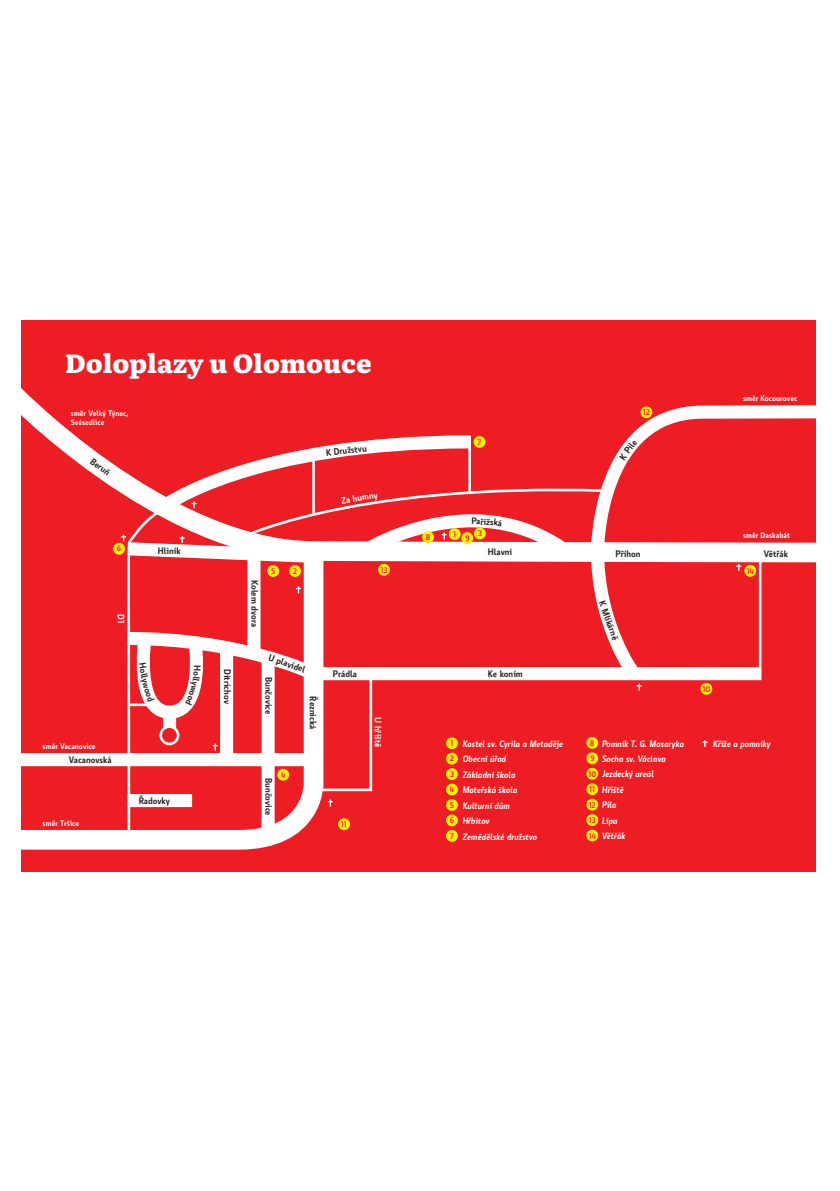
<style>
.page{position:relative;width:840px;height:1191px;background:#fff}
.page>*{position:absolute;margin:0;border:0;box-sizing:border-box;transform-origin:0 0}
.t1{font:800 26.2px "Literata";letter-spacing:-.005em;color:#fff}
.t2{font:italic 600 9.2px/15.4px "Botanika";color:#fff}
.t3{font:600 9.2px "Botanika";color:#231f20}
.t4{font:600 9.2px "Botanika";color:#fff}
.t5{font:600 7.8px/9.2px "Botanika";color:#fff}
.t6{font:600 7.8px/15.4px "Botanika";color:#ee1d23;text-align:justify}
</style>
<div class="page">
<div style="left:21px;top:320px;width:794px;height:551px;background:#ee1d23"></div>
<svg style="left:21px;top:388px;width:93px;height:101px"></svg>
<svg style="left:21px;top:551px;width:312px;height:299px"></svg>
<div style="left:261px;top:657px;width:13px;height:179px;background:#fff"></div>
<div style="left:21px;top:753px;width:292px;height:13px;background:#fff"></div>
<hr style="left:127px;top:555px;width:3px;height:286px;background:#fff">
<div style="left:127px;top:794px;width:65px;height:13px;background:#fff"></div>
<div style="left:338px;top:818px;width:12px;height:12px;background:#fff101;border-radius:50%"></div>
<div style="left:446px;top:783px;width:11px;height:12px;background:#fff101;border-radius:50%"></div>
<div style="left:446px;top:799px;width:11px;height:12px;background:#fff101;border-radius:50%"></div>
<div style="left:446px;top:814px;width:11px;height:12px;background:#fff101;border-radius:50%"></div>
<div style="left:446px;top:830px;width:11px;height:11px;background:#fff101;border-radius:50%"></div>
<div style="left:586px;top:783px;width:12px;height:12px;background:#fff101;border-radius:50%"></div>
<div style="left:586px;top:798px;width:12px;height:12px;background:#fff101;border-radius:50%"></div>
<div style="left:586px;top:814px;width:12px;height:12px;background:#fff101;border-radius:50%"></div>
<div style="left:586px;top:829px;width:12px;height:12px;background:#fff101;border-radius:50%"></div>
<svg style="left:328px;top:799px;width:4px;height:7px"></svg>
<svg style="left:114px;top:405px;width:701px;height:387px"></svg>
<p class="t1" style="left:65px;top:343px;width:308px">Doloplazy u Olomouce</p>
<p class="t5" style="left:71px;top:409px;width:59px">směr Velký Týnec,<br>Svésedlice</p>
<p class="t6" style="left:642px;top:404px;width:9px">12</p>
<p class="t3" style="left:95px;top:455px;width:24px;rotate:37deg">Beruň</p>
<p class="t6" style="left:477px;top:434px;width:5px">7</p>
<p class="t3" style="left:325px;top:447px;width:42px;rotate:-7deg">K Družstvu</p>
<p class="t3" style="left:616px;top:455px;width:24px;rotate:-53deg">K Pile</p>
<p class="t4" style="left:340px;top:495px;width:39px;rotate:-9deg">Za humny</p>
<p class="t6" style="left:453px;top:526px;width:4px">1</p>
<p class="t6" style="left:425px;top:529px;width:6px">8</p>
<p class="t6" style="left:465px;top:531px;width:6px">9</p>
<p class="t6" style="left:478px;top:526px;width:6px">3</p>
<p class="t5" style="left:742px;top:394px;width:56px">směr Kocourovec</p>
<p class="t5" style="left:742px;top:531px;width:48px">směr Daskabát</p>
<p class="t6" style="left:117px;top:541px;width:6px">6</p>
<p class="t3" style="left:158px;top:545px;width:24px">Hliník</p>
<p class="t3" style="left:487px;top:546px;width:26px">Hlavní</p>
<p class="t3" style="left:615px;top:547px;width:27px">Příhon</p>
<p class="t3" style="left:763px;top:547px;width:26px">Větřák</p>
<p class="t6" style="left:271px;top:563px;width:6px">5</p>
<p class="t6" style="left:293px;top:563px;width:6px">2</p>
<p class="t6" style="left:380px;top:562px;width:9px">13</p>
<p class="t6" style="left:746px;top:563px;width:9px">14</p>
<p class="t4" style="left:127px;top:614px;width:11px;rotate:90deg">D1</p>
<p class="t3" style="left:260px;top:580px;width:48px;rotate:90deg">Kolem dvora</p>
<p class="t3" style="left:607px;top:599px;width:42px;rotate:70deg">K M líkárně</p>
<p class="t5" style="left:43px;top:742px;width:54px">směr Vacanovice</p>
<p class="t3" style="left:69px;top:753px;width:44px">Vacanovská</p>
<p class="t5" style="left:43px;top:818px;width:38px">směr Tršice</p>
<p class="t3" style="left:139px;top:795px;width:33px">Řadovky</p>
<p class="t3" style="left:233px;top:669px;width:36px;rotate:90deg">Ditrichov</p>
<p class="t3" style="left:270px;top:651px;width:40px;rotate:19deg">U plavidel</p>
<p class="t3" style="left:274px;top:676px;width:39px;rotate:90deg">Bunčovice</p>
<p class="t3" style="left:274px;top:778px;width:39px;rotate:90deg">Bunčovice</p>
<p class="t6" style="left:281px;top:767px;width:6px">4</p>
<p class="t3" style="left:318px;top:696px;width:34px;rotate:90deg">Řeznická</p>
<p class="t3" style="left:333px;top:667px;width:26px">Prádla</p>
<p class="t3" style="left:487px;top:667px;width:36px">Ke koním</p>
<p class="t6" style="left:702px;top:681px;width:9px">10</p>
<p class="t4" style="left:383px;top:717px;width:32px;rotate:90deg">U hřiště</p>
<p class="t6" style="left:340px;top:816px;width:7px">11</p>
<p class="t6" style="left:449px;top:735px;width:6px">1<br>2<br>3<br>4<br>5<br>6<br>7</p>
<p class="t6" style="left:588px;top:735px;width:9px;text-align:left">8<br>9<br>10<br>11<br>12<br>13<br>14</p>
<p class="t2" style="left:462px;top:736px;width:102px">Kostel sv. Cyrila a Metoděje<br>Obecní úřad<br>Základní škola<br>Mateřská škola<br>Kulturní dům<br>Hřbitov<br>Zemědělské družstvo</p>
<p class="t2" style="left:601px;top:736px;width:84px">Pomník T. G. Masaryka</p>
<p class="t2" style="left:712px;top:736px;width:59px">Kříže a pomníky</p>
<p class="t2" style="left:601px;top:751px;width:65px">Socha sv. Václava<br>Jezdecký areál<br>Hřiště<br>Pila<br>Lípa<br>Větřák</p>
</div>
